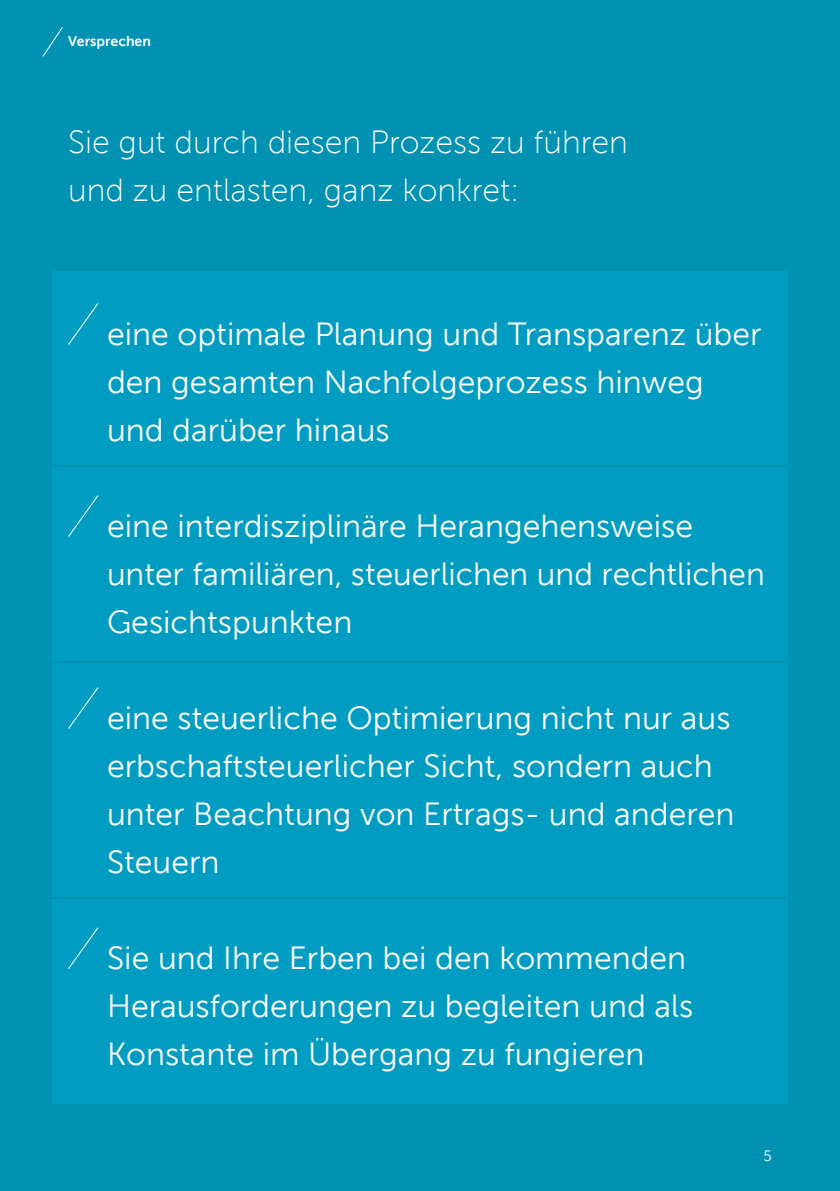
<style>
.page{position:relative;width:840px;height:1191px;background:#fff}
.page>*{position:absolute;margin:0;border:0;box-sizing:border-box;transform-origin:0 0}
.t1{font:700 32px/48px "Museofordhpg";color:#fff}
.t2{font:32px/48px "Museofordhpg";color:#fff}
.t3{font:700 15px "Museofordhpg";color:#fff}
.t4{font:800 14px "Museofordhpg";color:#fff}
</style>
<div class="page">
<div style="left:0;top:0;width:839px;height:1191px;background:#0091b3"></div>
<div style="left:52px;top:271px;width:735px;height:833px;background:#009cc1"></div>
<svg style="left:68px;top:303px;width:31px;height:42px"></svg>
<svg style="left:68px;top:495px;width:31px;height:42px"></svg>
<svg style="left:68px;top:687px;width:31px;height:42px"></svg>
<svg style="left:68px;top:927px;width:31px;height:42px"></svg>
<hr style="left:39px;top:465px;width:761px;height:2px;background:#0091b3">
<hr style="left:39px;top:661px;width:761px;height:2px;background:#0091b3">
<hr style="left:39px;top:897px;width:761px;height:2px;background:#0091b3">
<svg style="left:42px;top:27px;width:21px;height:30px"></svg>
<p class="t4" style="left:68px;top:34px;width:84px">Versprechen</p>
<p class="t2" style="left:68px;top:118px;width:561px">Sie gut durch diesen Prozess zu führen und zu entlasten, ganz konkret:</p>
<p class="t1" style="left:107px;top:310px;width:655px">eine optimale Planung und Transparenz über den gesamten Nachfolgeprozess hinweg und darüber hinaus</p>
<p class="t1" style="left:107px;top:502px;width:659px">eine interdisziplinäre Herangehensweise unter familiären, steuerlichen und rechtlichen<br>Gesichtspunkten</p>
<p class="t1" style="left:107px;top:694px;width:628px">eine steuerliche Optimierung nicht nur aus erbschaftsteuerlicher Sicht, sondern auch unter Beachtung von Ertrags- und anderen Steuern</p>
<p class="t1" style="left:107px;top:934px;width:587px">Sie und Ihre Erben bei den kommenden<br>Herausforderungen zu begleiten und als<br>Konstante im Übergang zu fungieren</p>
<p class="t3" style="left:763px;top:1147px;width:10px">5</p>
</div>
